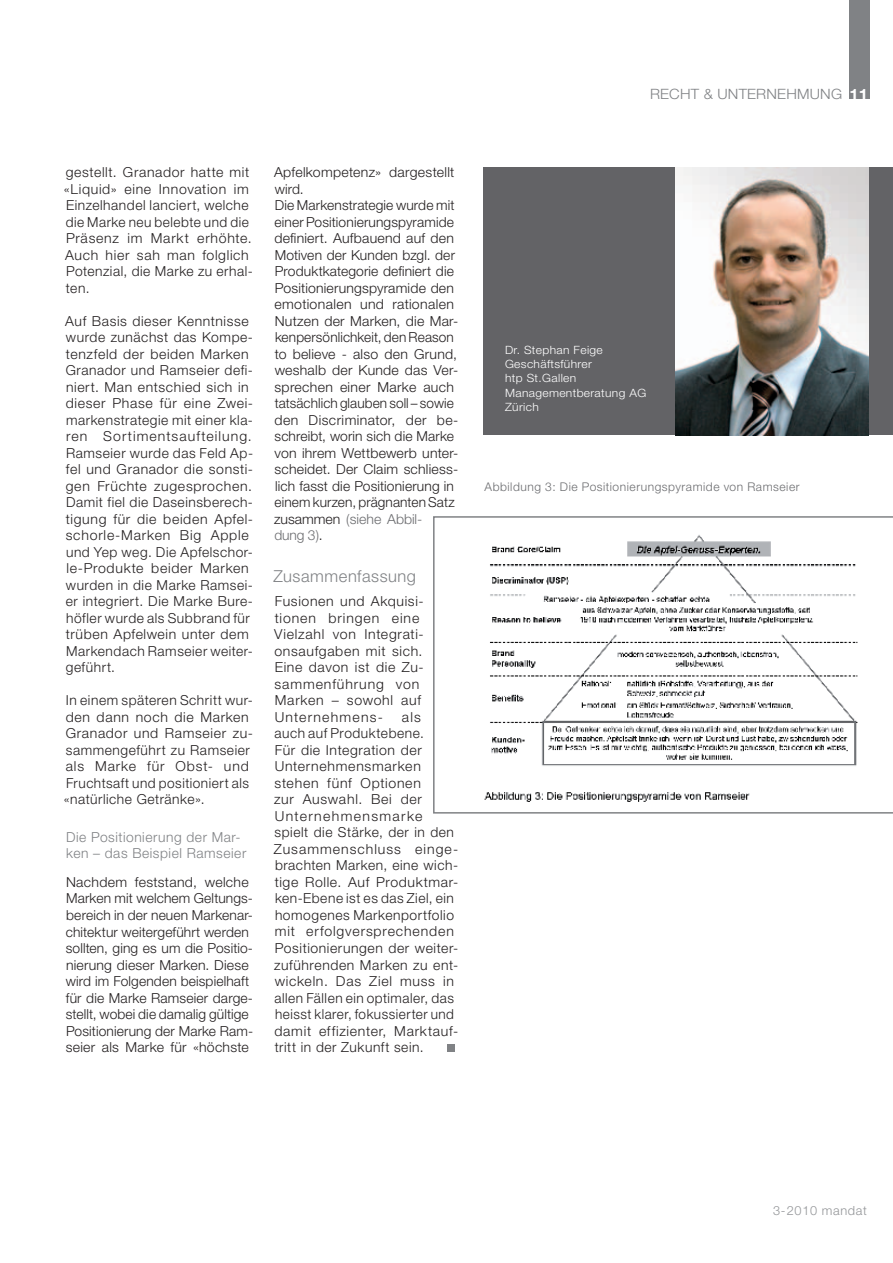
<style>
.page{position:relative;width:893px;height:1263px;background:#fff}
.page>*{position:absolute;margin:0;border:0;box-sizing:border-box;transform-origin:0 0}
.t1{font:300 16.5px "Helvetica Neue";letter-spacing:.035em;color:#808285}
.t2{font:300 14.25px "Helvetica Neue";letter-spacing:.015em;color:#808285;scale:1.05 1}
.t3{font:300 13.8px/16.5px "Helvetica Neue";letter-spacing:.04em;color:#231f20}
.t4{font:300 13.8px/16.5px "Helvetica Neue";letter-spacing:.01em;color:#231f20}
.t5{font:300 13.8px/16.5px "Helvetica Neue";letter-spacing:.04em;color:#808285}
.t6{font:300 12.6px "Helvetica Neue";letter-spacing:.05em;color:#939598}
.t7{font:300 12px "Helvetica Neue";letter-spacing:.045em;color:#6c6d70}
.t8{font:300 11.4px/14.4px "Helvetica Neue";letter-spacing:.03em;color:#fff;scale:1.05 1}
.s1{font-weight:700;font-size:15.6px;color:#fff}
.s2{color:#6c6d70}
</style>
<div class="page">
<div style="left:849px;top:0;width:20px;height:99px;background:#808285"></div>
<div style="left:483px;top:168px;width:410px;height:267px;background:#636366"></div>
<div style="left:447px;top:1044px;width:7px;height:8px;background:#808285"></div>
<img style="left:675px;top:168px;width:193px;height:267px">
<svg style="left:433px;top:516px;width:460px;height:297px"></svg>
<p class="t2" style="left:650px;top:85px;width:209px">RECHT &amp; UNTERNEHMUNG <span class="s1">11</span></p>
<p class="t3" style="left:64px;top:164px;width:191px">gestellt. Granador hatte mit «Liquid» eine Innovation im<br>Einzelhandel lanciert, welche die Marke neu belebte und die<br>Präsenz im Markt erhöhte.<br>Auch hier sah man folglich<br>Potenzial, die Marke zu erhal&shy;ten.</p>
<p class="t3" style="left:65px;top:312px;width:189px">Auf Basis dieser Kenntnisse wurde zunächst das Kompe&shy;tenzfeld der beiden Marken<br>Granador und Ramseier defi&shy;niert. Man entschied sich in dieser Phase für eine Zwei&shy;markenstrategie mit einer kla&shy;ren Sortimentsaufteilung.<br>Ramseier wurde das Feld Ap&shy;fel und Granador die sonsti&shy;gen Früchte zugesprochen.<br>Damit fiel die Daseinsberech&shy;tigung für die beiden Apfel&shy;schorle-Marken Big Apple und Yep weg. Die Apfelschor&shy;le-Produkte beider Marken wurden in die Marke Ramsei&shy;er integriert. Die Marke Bure&shy;höfler wurde als Subbrand für trüben Apfelwein unter dem<br>Markendach Ramseier weiter&shy;geführt.</p>
<p class="t3" style="left:64px;top:692px;width:191px">In einem späteren Schritt wur&shy;den dann noch die Marken<br>Granador und Ramseier zu&shy;sammengeführt zu Ramseier als Marke für Obst- und<br>Fruchtsaft und positioniert als «natürliche Getränke».</p>
<p class="t5" style="left:66px;top:828px;width:182px">Die Positionierung der Mar&shy;ken – das Beispiel Ramseier</p>
<p class="t4" style="left:66px;top:873px;width:189px">Nachdem feststand, welche<br>Marken mit welchem Geltungs&shy;bereich in der neuen Markenar&shy;chitektur weitergeführt werden sollten, ging es um die Positio&shy;nierung dieser Marken. Diese wird im Folgenden beispielhaft für die Marke Ramseier darge&shy;stellt, wobei die damalig gültige<br>Positionierung der Marke Ram&shy;seier als Marke für «höchste</p>
<p class="t4" style="left:274px;top:164px;width:186px">Apfelkompetenz» dargestellt wird.<br>Die Markenstrategie wurde mit einer Positionierungspyramide definiert. Aufbauend auf den<br>Motiven der Kunden bzgl. der<br>Produktkategorie definiert die<br>Positionierungspyramide den emotionalen und rationalen<br>Nutzen der Marken, die Mar&shy;kenpersönlichkeit, den Reason to believe - also den Grund, weshalb der Kunde das Ver&shy;sprechen einer Marke auch tatsächlich glauben soll – sowie den Discriminator, der be&shy;schreibt, worin sich die Marke von ihrem Wettbewerb unter&shy;scheidet. Der Claim schliess&shy;lich fasst die Positionierung in einem kurzen, prägnanten Satz zusammen <span class="s2">(siehe Abbil-<br>dung 3)</span>.</p>
<p class="t1" style="left:273px;top:566px;width:144px">Zusammenfassung</p>
<p class="t3" style="left:274px;top:593px;width:151px">Fusionen und Akquisi&shy;tionen bringen eine<br>Vielzahl von Integrati&shy;onsaufgaben mit sich.<br>Eine davon ist die Zu&shy;sammenführung von<br>Marken – sowohl auf<br>Unternehmens-</p>
<p class="t3" style="left:274px;top:708px;width:186px;text-indent:128px">als<br>auch auf Produktebene.<br>Für die Integration der<br>Unternehmensmarken stehen fünf Optionen<br>zur Auswahl. Bei der<br>Unternehmensmarke spielt die Stärke, der in den<br>Zusammenschluss einge&shy;brachten Marken, eine wich&shy;tige Rolle. Auf Produktmar&shy;ken-Ebene ist es das Ziel, ein homogenes Markenportfolio mit erfolgversprechenden<br>Positionierungen der weiter&shy;zuführenden Marken zu ent&shy;wickeln. Das Ziel muss in allen Fällen ein optimaler, das heisst klarer, fokussierter und damit effizienter, Marktauf&shy;tritt in der Zukunft sein.</p>
<p class="t8" style="left:505px;top:342px;width:136px">Dr. Stephan Feige<br>Geschäftsführer<br>htp St.Gallen<br>Managementberatung AG<br>Zürich</p>
<p class="t7" style="left:484px;top:479px;width:317px">Abbildung 3: Die Positionierungspyramide von Ramseier</p>
<p class="t6" style="left:773px;top:1202px;width:95px">3-2010 mandat</p>
</div>
